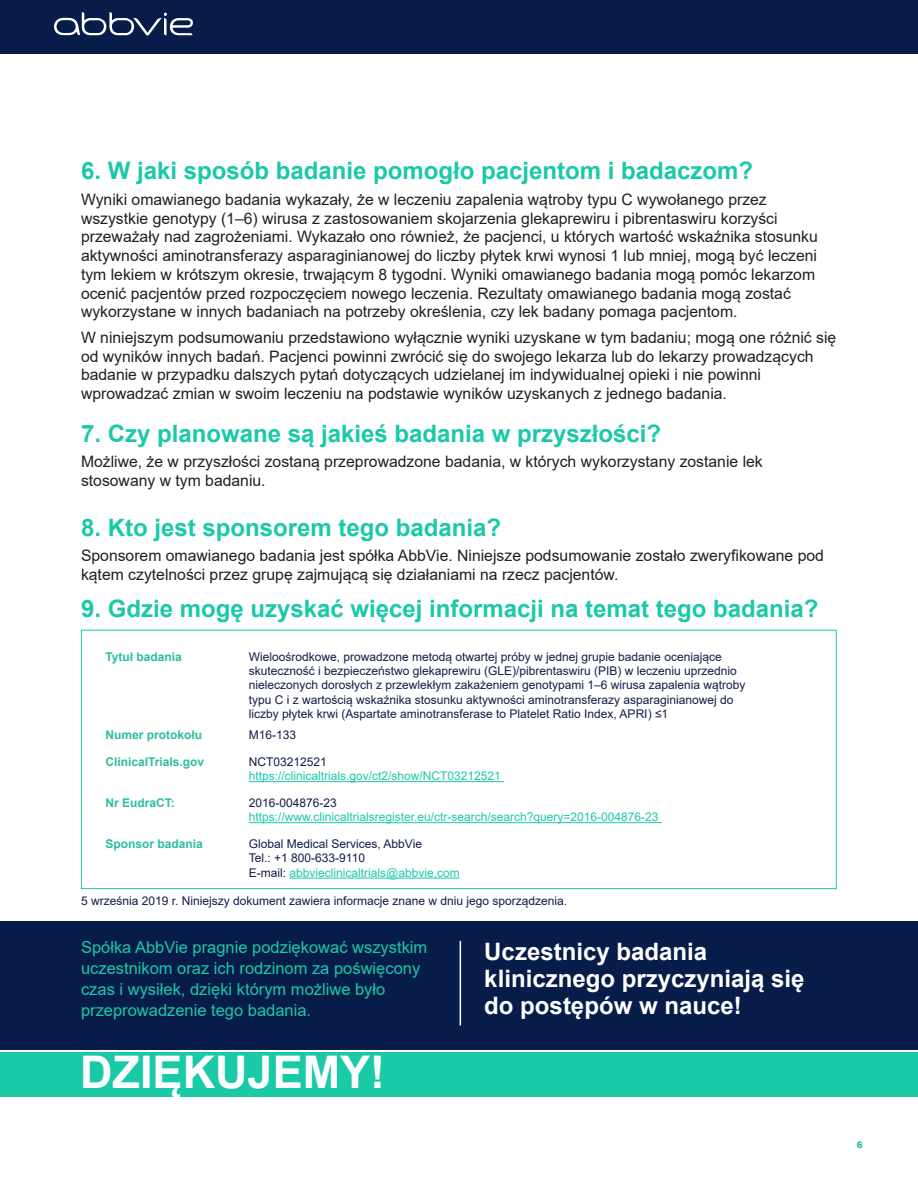
<style>
.page{position:relative;width:918px;height:1188px;background:#fff}
.page>*{position:absolute;margin:0;border:0;box-sizing:border-box;transform-origin:0 0}
.t1{font:700 45px "Arial";color:#fff}
.t2{font:700 24px "Arial";color:#1ac9a8}
.t3{font:700 24px/27px "Arial";color:#fff}
.t4{font:16.5px/21px "Arial";color:#1ac9a8}
.t5{font:15.75px/18.8px "Arial";color:#231f20}
.t6{font:12px/14.4px "Arial";color:#141c48}
.t7{font:12px "Arial";color:#1ac9a8}
.t8{font:700 12px "Arial";color:#2dbca1}
.t9{font:900 9px "Arial";color:#33bda3}
.s1{color:#1ac9a8}
</style>
<div class="page">
<div style="left:0;top:0;width:918px;height:54px;background:#081c4a"></div>
<div style="left:0;top:921px;width:918px;height:129px;background:#081c4a"></div>
<div style="left:0;top:1052px;width:918px;height:45px;background:#1ac9a8"></div>
<svg style="left:54px;top:12px;width:139px;height:24px"></svg>
<hr style="left:249px;top:781px;width:255px;height:1px;background:#1ac9a8">
<hr style="left:249px;top:822px;width:413px;height:1px;background:#1ac9a8">
<hr style="left:289px;top:878px;width:171px;height:1px;background:#1ac9a8">
<div style="left:81px;top:630px;width:756px;height:259px;border:1px solid #1ac9a8"></div>
<hr style="left:460px;top:941px;width:1px;height:84px;background:#fff">
<h2 class="t2" style="left:81px;top:154px;width:674px">6. W jaki sposób badanie pomogło pacjentom i badaczom?</h2>
<p class="t5" style="left:81px;top:190px;width:738px">Wyniki omawianego badania wykazały, że w leczeniu zapalenia wątroby typu C wywołanego przez wszystkie genotypy (1–6) wirusa z zastosowaniem skojarzenia glekaprewiru i pibrentaswiru korzyści przeważały nad zagrożeniami. Wykazało ono również, że pacjenci, u których wartość wskaźnika stosunku aktywności aminotransferazy asparaginianowej do liczby płytek krwi wynosi 1 lub mniej, mogą być leczeni tym lekiem w krótszym okresie, trwającym 8 tygodni. Wyniki omawianego badania mogą pomóc lekarzom ocenić pacjentów przed rozpoczęciem nowego leczenia. Rezultaty omawianego badania mogą zostać wykorzystane w innych badaniach na potrzeby określenia, czy lek badany pomaga pacjentom.</p>
<p class="t5" style="left:81px;top:328px;width:757px">W niniejszym podsumowaniu przedstawiono wyłącznie wyniki uzyskane w tym badaniu; mogą one różnić się od wyników innych badań. Pacjenci powinni zwrócić się do swojego lekarza lub do lekarzy prowadzących badanie w przypadku dalszych pytań dotyczących udzielanej im indywidualnej opieki i nie powinni wprowadzać zmian w swoim leczeniu na podstawie wyników uzyskanych z jednego badania.</p>
<h2 class="t2" style="left:81px;top:417px;width:582px">7. Czy planowane są jakieś badania w przyszłości?</h2>
<p class="t5" style="left:81px;top:452px;width:683px">Możliwe, że w przyszłości zostaną przeprowadzone badania, w których wykorzystany zostanie lek stosowany w tym badaniu.</p>
<h2 class="t2" style="left:81px;top:510px;width:422px">8. Kto jest sponsorem tego badania?</h2>
<p class="t5" style="left:81px;top:546px;width:744px">Sponsorem omawianego badania jest spółka AbbVie. Niniejsze podsumowanie zostało zweryfikowane pod kątem czytelności przez grupę zajmującą się działaniami na rzecz pacjentów.</p>
<h2 class="t2" style="left:81px;top:591px;width:739px">9. Gdzie mogę uzyskać więcej informacji na temat tego badania?</h2>
<p class="t8" style="left:105px;top:648px;width:78px">Tytuł badania</p>
<p class="t6" style="left:249px;top:649px;width:498px">Wieloośrodkowe, prowadzone metodą otwartej próby w jednej grupie badanie oceniające skuteczność i bezpieczeństwo glekaprewiru (GLE)/pibrentaswiru (PIB) w leczeniu uprzednio nieleczonych dorosłych z przewlekłym zakażeniem genotypami 1–6 wirusa zapalenia wątroby typu C i z wartością wskaźnika stosunku aktywności aminotransferazy asparaginianowej do liczby płytek krwi (Aspartate aminotransferase to Platelet Ratio Index, APRI) ≤1</p>
<p class="t8" style="left:105px;top:726px;width:98px">Numer protokołu</p>
<p class="t6" style="left:249px;top:727px;width:49px">M16-133</p>
<p class="t8" style="left:105px;top:753px;width:100px">ClinicalTrials.gov</p>
<p class="t6" style="left:249px;top:754px;width:80px">NCT03212521</p>
<p class="t7" style="left:249px;top:768px;width:254px">https://clinicaltrials.gov/ct2/show/NCT03212521</p>
<p class="t8" style="left:105px;top:794px;width:71px">Nr EudraCT:</p>
<p class="t6" style="left:249px;top:796px;width:90px">2016-004876-23</p>
<p class="t7" style="left:249px;top:809px;width:411px">https://www.clinicaltrialsregister.eu/ctr-search/search?query=2016-004876-23</p>
<p class="t8" style="left:105px;top:835px;width:99px">Sponsor badania</p>
<p class="t6" style="left:249px;top:837px;width:212px">Global Medical Services, AbbVie<br>Tel.: +1 800-633-9110<br>E-mail: <span class="s1">abbvieclinicaltrials@abbvie.com</span></p>
<p class="t6" style="left:81px;top:893px;width:488px">5 września 2019 r. Niniejszy dokument zawiera informacje znane w dniu jego sporządzenia.</p>
<p class="t4" style="left:81px;top:936px;width:348px">Spółka AbbVie pragnie podziękować wszystkim uczestnikom oraz ich rodzinom za poświęcony czas i wysiłek, dzięki którym możliwe było przeprowadzenie tego badania.</p>
<h2 class="t3" style="left:484px;top:938px;width:322px">Uczestnicy badania klinicznego przyczyniają się do postępów w nauce!</h2>
<h1 class="t1" style="left:80px;top:1040px;width:307px">DZIĘKUJEMY!</h1>
<p class="t9" style="left:857px;top:1139px;width:8px">6</p>
</div>
